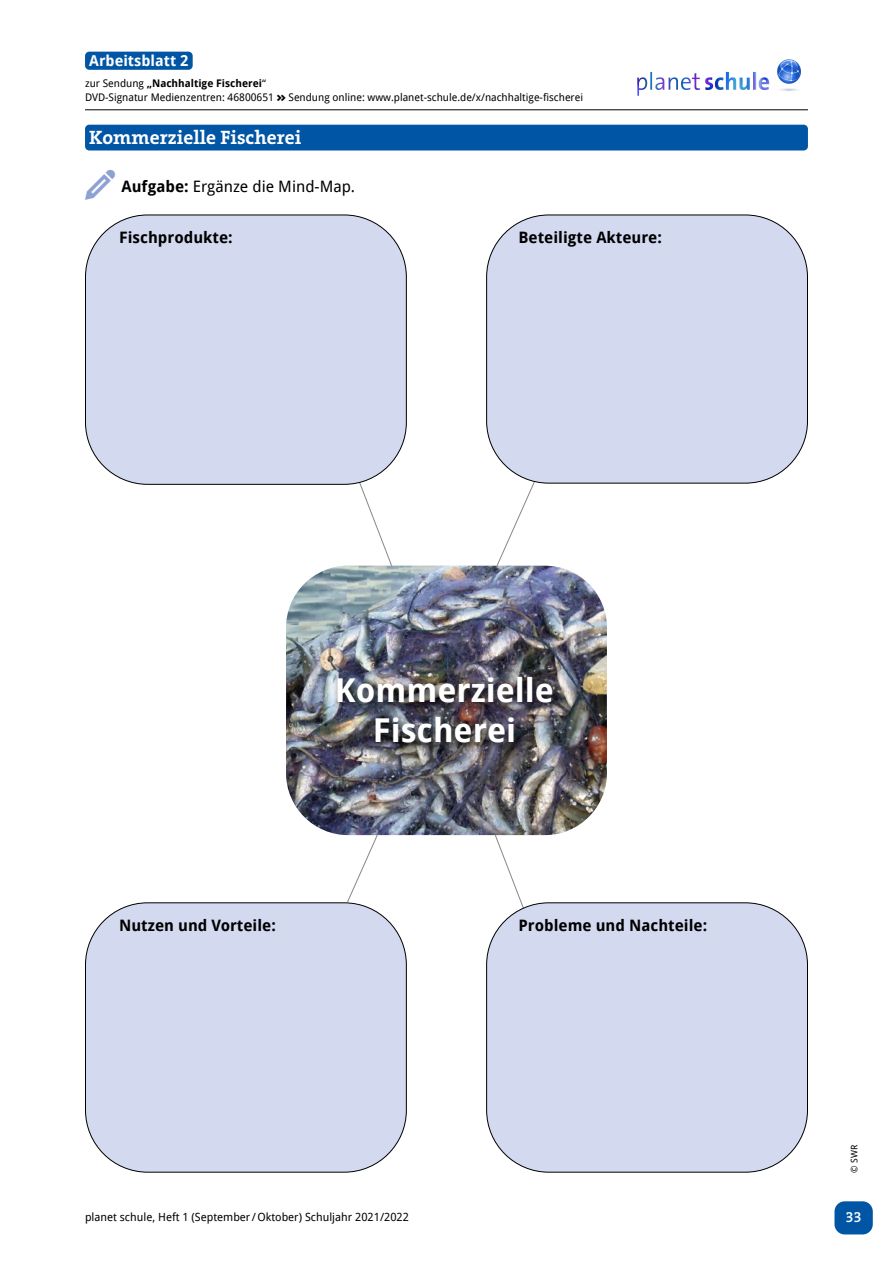
<style>
.page{position:relative;width:893px;height:1263px;background:#fff}
.page>*{position:absolute;margin:0;border:0;box-sizing:border-box;transform-origin:0 0}
.t1{font:700 32.85px/40.2px "Droid Sans";color:#fff;text-align:center}
.t2{font:700 19.5px "The Serif B7";color:#fff}
.t3{font:700 15.75px "Droid Sans";color:#000}
.t4{font:15.75px "Droid Sans";color:#000}
.t5{font:700 15px "Droid Sans";color:#fff}
.t6{font:600 15px "The Serif B6";color:#fff}
.t7{font:11.25px "Droid Sans";color:#000}
.t8{font:10.5px/14.2px "Droid Sans";color:#000}
.t9{font:9px "Droid Sans";color:#000}
.s1{font-weight:700}
.s2{font-family:"The Mix B9";font-weight:900}
</style>
<div class="page">
<hr style="left:85px;top:109px;width:723px;height:1px;background:#000">
<div style="left:85px;top:125px;width:723px;height:25px;background:#0056a4;border-radius:4px"></div>
<div style="left:834px;top:1201px;width:39px;height:33px;background:#0056a4;border-radius:10px"></div>
<div style="left:85px;top:52px;width:108px;height:18px;background:#0056a4;border-radius:4px"></div>
<div style="left:85px;top:215px;width:321px;height:269px;background:#d3d9ef;border-radius:62px"></div>
<div style="left:487px;top:215px;width:320px;height:268px;background:#d3d9ef;border-radius:62px"></div>
<div style="left:85px;top:903px;width:321px;height:269px;background:#d3d9ef;border-radius:62px"></div>
<svg style="left:346px;top:481px;width:189px;height:422px"></svg>
<div style="left:487px;top:903px;width:320px;height:269px;background:#d3d9ef;border-radius:62px"></div>
<img style="left:286px;top:566px;width:321px;height:269px">
<div style="left:333px;top:672px;width:231px;height:81px;background:#000;opacity:.91"></div>
<img style="left:637px;top:59px;width:164px;height:37px">
<h3 class="t5" style="left:89px;top:52px;width:101px">Arbeitsblatt 2</h3>
<p class="t8" style="left:85px;top:76px;width:500px">zur Sendung <span class="s1">„Nachhaltige Fischerei</span>“<br>DVD-Signatur Medienzentren: 46800651 <span class="s2">&gt;&gt;</span> Sendung online: www.planet-schule.de/x/nachhaltige-fischerei</p>
<h2 class="t2" style="left:89px;top:127px;width:214px">Kommerzielle Fischerei</h2>
<h3 class="t4" style="left:122px;top:177px;width:235px"><span class="s1">Aufgabe:</span> Ergänze die Mind-Map.</h3>
<h3 class="t3" style="left:119px;top:228px;width:115px">Fischprodukte:</h3>
<h3 class="t3" style="left:518px;top:228px;width:145px">Beteiligte Akteure:</h3>
<h1 class="t1" style="left:335px;top:671px;width:221px">Kommerzielle<br>Fischerei</h1>
<h3 class="t3" style="left:119px;top:916px;width:158px">Nutzen und Vorteile:</h3>
<h3 class="t3" style="left:518px;top:916px;width:190px">Probleme und Nachteile:</h3>
<p class="t7" style="left:85px;top:1211px;width:325px">planet schule, Heft 1 (September/Oktober) Schuljahr 2021/2022</p>
<p class="t9" style="left:849px;top:1172px;width:29px;rotate:-90deg">© SWR</p>
<h3 class="t6" style="left:845px;top:1208px;width:18px">33</h3>
</div>
